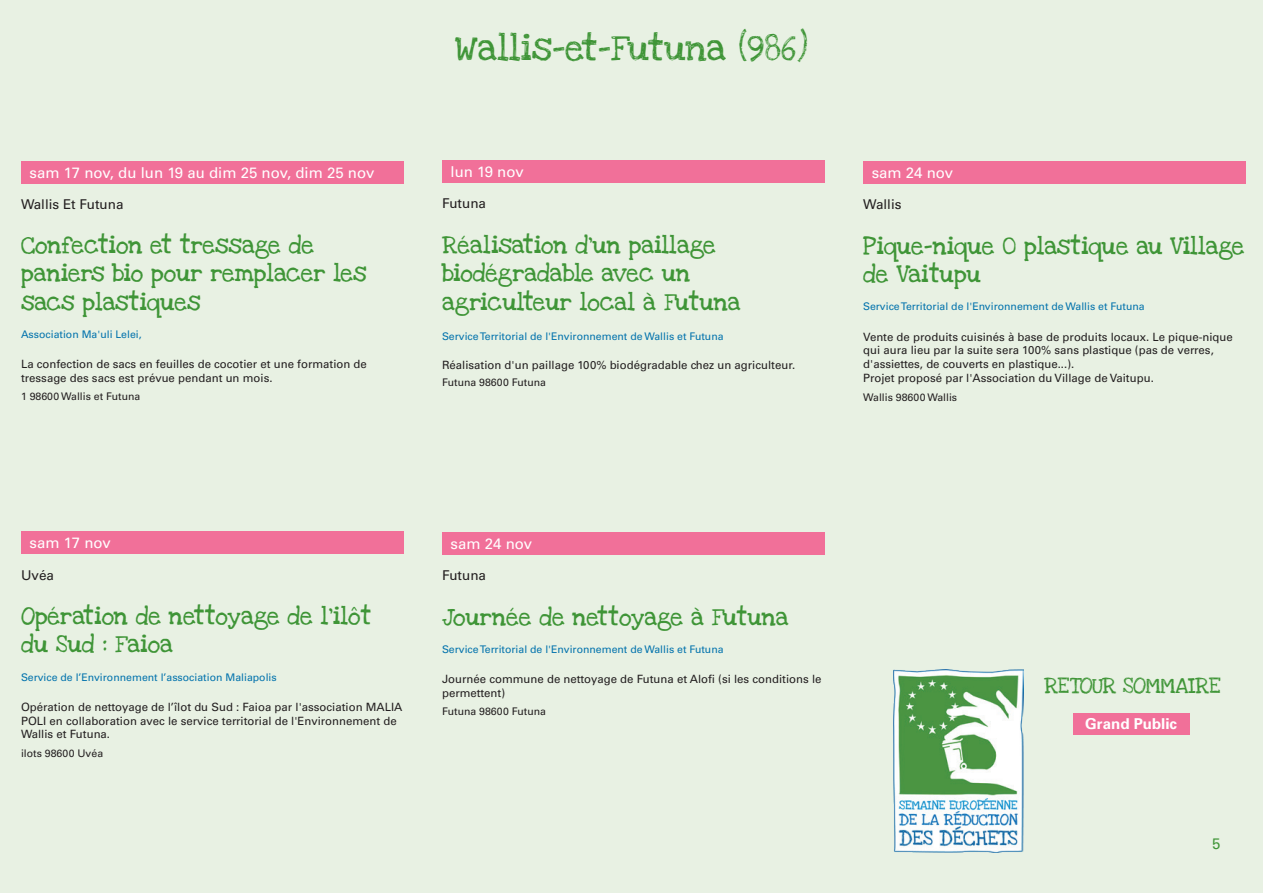
<style>
.page{position:relative;width:1263px;height:893px;background:#e8f1e3}
.page>*{position:absolute;margin:0;border:0;box-sizing:border-box;transform-origin:0 0}
.t1{font:27px "Love Ya Like A Sister";color:#3f9537}
.t2{font:18px/28.5px "Love Ya Like A Sister Solid";color:#3f9537}
.t3{font:16.5px "Love Ya Like A Sister";letter-spacing:-.025em;color:#3f9537}
.t4{font:15px "Univers LT Std";color:#fff}
.t5{font:700 15px "Univers";color:#fff}
.t6{font:15px "Univers";color:#3f9537}
.t7{font:13.5px "Univers LT Std";color:#231f20}
.t8{font:11.4px/13.6px "Univers LT Std";color:#231f20}
.t9{font:10.5px "Univers LT Std";color:#0373ad}
.t10{font:10.5px "Univers LT Std";color:#231f20}
</style>
<div class="page">
<img style="left:893px;top:670px;width:131px;height:183px">
<div style="left:21px;top:161px;width:383px;height:23px;background:#f17099"></div>
<div style="left:21px;top:531px;width:383px;height:23px;background:#f17099"></div>
<div style="left:442px;top:160px;width:383px;height:23px;background:#f17099"></div>
<div style="left:442px;top:532px;width:383px;height:23px;background:#f17099"></div>
<div style="left:863px;top:161px;width:383px;height:23px;background:#f17099"></div>
<div style="left:1073px;top:713px;width:116px;height:21px;background:#f17099"></div>
<h3 class="t4" style="left:30px;top:164px;width:346px">sam 17 nov, du lun 19 au dim 25 nov, dim 25 nov</h3>
<p class="t7" style="left:21px;top:196px;width:104px">Wallis Et Futuna</p>
<h2 class="t2" style="left:21px;top:231px;width:347px">Confection et tressage de paniers bio pour remplacer les sacs plastiques</h2>
<p class="t9" style="left:21px;top:328px;width:122px">Association Ma'uli Lelei,</p>
<p class="t8" style="left:21px;top:357px;width:347px">La confection de sacs en feuilles de cocotier et une formation de tressage des sacs est prévue pendant un mois.</p>
<p class="t10" style="left:21px;top:390px;width:121px">1 98600 Wallis et Futuna</p>
<h1 class="t1" style="left:455px;top:26px;width:355px">Wallis-et-Futuna (986)</h1>
<h3 class="t4" style="left:451px;top:163px;width:75px">lun 19 nov</h3>
<p class="t7" style="left:442px;top:196px;width:45px">Futuna</p>
<h2 class="t2" style="left:442px;top:231px;width:300px">Réalisation d'un paillage biodégradable avec un agriculteur local à Futuna</h2>
<p class="t9" style="left:442px;top:330px;width:283px">Service Territorial de l'Environnement de Wallis et Futuna</p>
<p class="t8" style="left:442px;top:358px;width:355px">Réalisation d'un paillage 100% biodégradable chez un agriculteur.</p>
<p class="t10" style="left:442px;top:376px;width:105px">Futuna 98600 Futuna</p>
<h3 class="t4" style="left:872px;top:164px;width:83px">sam 24 nov</h3>
<p class="t7" style="left:863px;top:196px;width:40px">Wallis</p>
<h2 class="t2" style="left:863px;top:232px;width:383px">Pique-nique 0 plastique au Village de Vaitupu</h2>
<p class="t9" style="left:863px;top:301px;width:283px">Service Territorial de l'Environnement de Wallis et Futuna</p>
<p class="t8" style="left:863px;top:330px;width:371px">Vente de produits cuisinés à base de produits locaux. Le pique-nique qui aura lieu par la suite sera 100% sans plastique (pas de verres, d'assiettes, de couverts en plastique...).<br>Projet proposé par l'Association du Village de Vaitupu.</p>
<p class="t10" style="left:863px;top:391px;width:95px">Wallis 98600 Wallis</p>
<h3 class="t4" style="left:30px;top:534px;width:83px">sam 17 nov</h3>
<p class="t7" style="left:21px;top:567px;width:35px">Uvéa</p>
<h2 class="t2" style="left:21px;top:602px;width:352px">Opération de nettoyage de l’ilôt du Sud : Faioa</h2>
<p class="t9" style="left:21px;top:671px;width:257px">Service de l’Environnement l’association Maliapolis</p>
<p class="t8" style="left:21px;top:700px;width:383px">Opération de nettoyage de l’îlot du Sud : Faioa par l'association MALIA<br>POLI en collaboration avec le service territorial de l'Environnement de<br>Wallis et Futuna.</p>
<p class="t10" style="left:21px;top:747px;width:84px">ilots 98600 Uvéa</p>
<h3 class="t4" style="left:451px;top:535px;width:83px">sam 24 nov</h3>
<p class="t7" style="left:442px;top:567px;width:45px">Futuna</p>
<h2 class="t2" style="left:442px;top:603px;width:348px">Journée de nettoyage à Futuna</h2>
<p class="t9" style="left:442px;top:643px;width:283px">Service Territorial de l'Environnement de Wallis et Futuna</p>
<p class="t8" style="left:442px;top:672px;width:381px">Journée commune de nettoyage de Futuna et Alofi (si les conditions le permettent)</p>
<p class="t10" style="left:442px;top:705px;width:105px">Futuna 98600 Futuna</p>
<h3 class="t3" style="left:1044px;top:672px;width:178px">RETOUR SOMMAIRE</h3>
<h3 class="t5" style="left:1085px;top:715px;width:93px">Grand Public</h3>
<h3 class="t6" style="left:1212px;top:834px;width:10px">5</h3>
</div>
